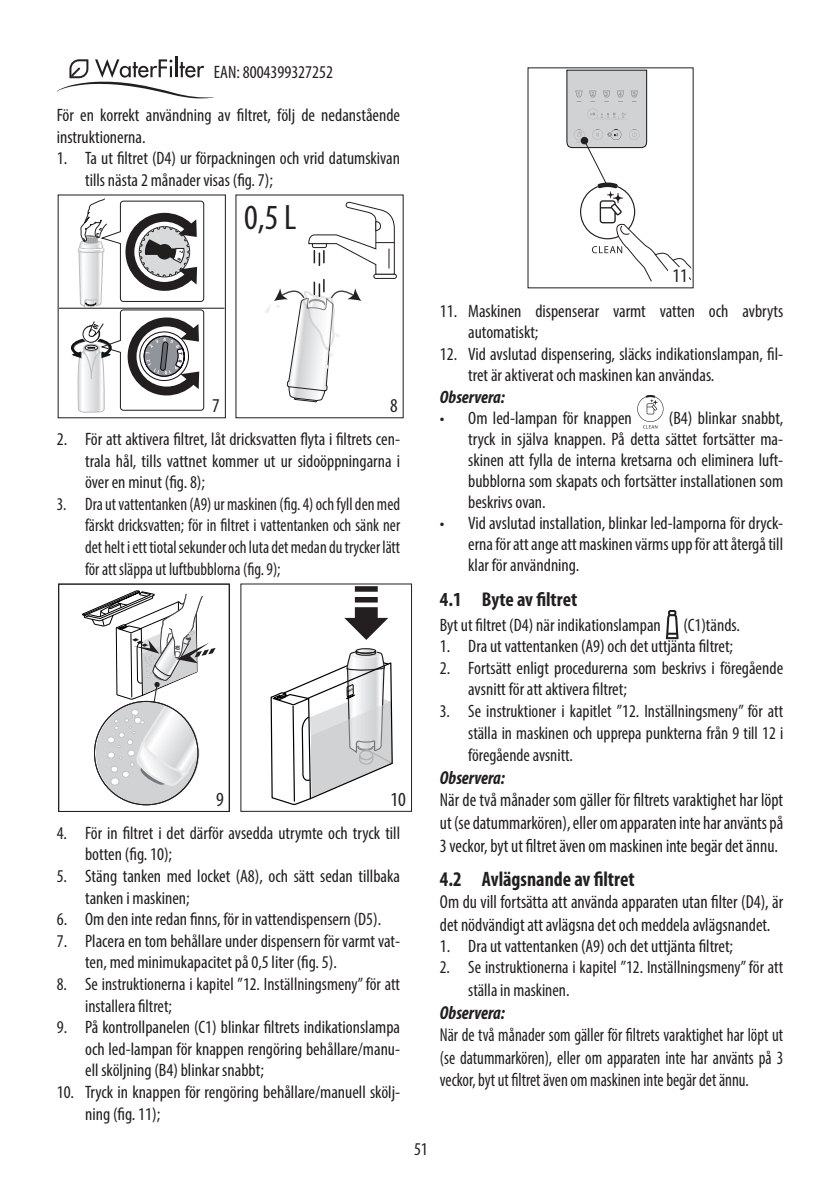
<style>
.page{position:relative;width:840px;height:1191px;background:#fff}
.page>*{position:absolute;margin:0;border:0;box-sizing:border-box;transform-origin:0 0}
.t1{font:condensed 35.4px "Myriad Pro";color:#231f20}
.t2{font:700 condensed 21px "Myriad Pro";color:#231f20;scale:.96 1}
.t3{font:700 condensed 20px "Myriad Pro";color:#231f20}
.t4{font:condensed 20px "Myriad Pro";color:#231f20}
.t5{font:condensed 19.6px "Myriad Pro";color:#231f20}
.t6{font:condensed 19.4px "Myriad Pro";color:#231f20}
.t7{font:condensed 18.8px/22.6px "Myriad Pro";color:#231f20;text-align:justify;scale:.96 1}
.t8{font:condensed 18.8px/22.6px "Myriad Pro";color:#231f20;text-align:justify;scale:.9 1}
.t9{font:italic 700 condensed 18.8px "Myriad Pro";color:#231f20;scale:.96 1}
.t10{font:condensed 18px/21.6px "Myriad Pro";color:#231f20}
.t11{font:condensed 18px/21.6px "Myriad Pro";color:#231f20;text-align:justify;scale:.93 1}
.t12{font:italic 700 condensed 18px "Myriad Pro";color:#231f20}
.t13{font:5.2px "Geometos Rounded";color:#939598}
</style>
<div class="page">
<hr style="left:175px;top:57px;width:2px;height:20px;background:#231f20">
<svg style="left:57px;top:59px;width:157px;height:39px"></svg>
<hr style="left:59px;top:308px;width:165px;height:1px;background:#111416">
<div style="left:373px;top:274px;width:24px;height:5px;border:1px solid #231f20;border-radius:2px"></div>
<svg style="left:71px;top:194px;width:324px;height:225px"></svg>
<div style="left:58px;top:583px;width:171px;height:229px;border:1px solid #231f20"></div>
<svg style="left:82px;top:590px;width:133px;height:215px"></svg>
<svg style="left:344px;top:586px;width:44px;height:54px"></svg>
<svg style="left:566px;top:69px;width:124px;height:212px"></svg>
<div style="left:668px;top:268px;width:20px;height:17px;background:#fff"></div>
<svg style="left:637px;top:395px;width:26px;height:33px"></svg>
<svg style="left:665px;top:610px;width:13px;height:29px"></svg>
<svg style="left:270px;top:648px;width:123px;height:157px"></svg>
<p class="t10" style="left:214px;top:61px;width:120px">EAN: 8004399327252</p>
<p class="t10" style="left:57px;top:104px;width:345px">För en korrekt användning av filtret, följ de nedanstående instruktionerna.</p>
<p class="t10" style="left:85px;top:147px;width:316px;text-indent:-28px">1. Ta ut filtret (D4) ur förpackningen och vrid datumskivan tills nästa 2 månader visas (fig. 7);</p>
<h1 class="t1" style="left:244px;top:196px;width:53px">0,5 L</h1>
<p class="t5" style="left:212px;top:394px;width:9px">7</p>
<p class="t5" style="left:390px;top:394px;width:9px">8</p>
<p class="t10" style="left:85px;top:428px;width:316px;text-align:justify;text-indent:-28px">2. För att aktivera filtret, låt dricksvatten flyta i filtrets cen&shy;trala hål, tills vattnet kommer ut ur sidoöppningarna i över en minut (fig. 8);</p>
<p class="t11" style="left:85px;top:493px;width:340px;text-indent:-28px">3. Dra ut vattentanken (A9) ur maskinen (fig. 4) och fyll den med färskt dricksvatten; för in filtret i vattentanken och sänk ner det helt i ett tiotal sekunder och luta det medan du trycker lätt för att släppa ut luftbubblorna (fig. 9);</p>
<p class="t4" style="left:216px;top:787px;width:9px">9</p>
<p class="t4" style="left:390px;top:787px;width:17px">10</p>
<p class="t10" style="left:85px;top:821px;width:316px;text-indent:-28px">4. För in filtret i det därför avsedda utrymte och tryck till botten (fig. 10);</p>
<p class="t10" style="left:85px;top:865px;width:316px;text-indent:-28px">5. Stäng tanken med locket (A8), och sätt sedan tillbaka tanken i maskinen;</p>
<p class="t10" style="left:57px;top:908px;width:326px">6. Om den inte redan finns, för in vattendispensern (D5).</p>
<p class="t10" style="left:85px;top:929px;width:316px;text-indent:-28px">7. Placera en tom behållare under dispensern för varmt vat&shy;ten, med minimukapacitet på 0,5 liter (fig. 5).</p>
<p class="t10" style="left:85px;top:973px;width:316px;text-indent:-28px">8. Se instruktionerna i kapitel ”12. Inställningsmeny” för att installera filtret;</p>
<p class="t10" style="left:85px;top:1016px;width:316px;text-align:justify;text-indent:-28px">9. På kontrollpanelen (C1) blinkar filtrets indikationslampa och led-lampan för knappen rengöring behållare/manu&shy;ell sköljning (B4) blinkar snabbt;</p>
<p class="t10" style="left:85px;top:1081px;width:316px;text-indent:-28px">10. Tryck in knappen för rengöring behållare/manuell skölj&shy;ning (fig. 11);</p>
<p class="t10" style="left:414px;top:1138px;width:15px">51</p>
<p class="t13" style="left:577px;top:91px;width:4px">1</p>
<p class="t13" style="left:590px;top:91px;width:5px">2</p>
<p class="t13" style="left:604px;top:91px;width:5px">3</p>
<p class="t13" style="left:618px;top:91px;width:5px">4</p>
<p class="t13" style="left:632px;top:91px;width:5px">5</p>
<p class="t6" style="left:672px;top:264px;width:16px">11</p>
<p class="t10" style="left:468px;top:299px;width:316px;text-indent:-28px">11. Maskinen dispenserar varmt vatten och avbryts automatiskt;</p>
<p class="t10" style="left:468px;top:343px;width:316px;text-indent:-28px">12. Vid avslutad dispensering, släcks indikationslampan, fil&shy;tret är aktiverat och maskinen kan användas.</p>
<p class="t12" style="left:439px;top:386px;width:67px">Observera:</p>
<p class="t10" style="left:439px;top:407px;width:193px">• Om led-lampan för knappen</p>
<p class="t10" style="left:468px;top:407px;width:316px;line-height:21px;text-align:justify;text-indent:200px">(B4) blinkar snabbt, tryck in själva knappen. På detta sättet fortsätter ma&shy;skinen att fylla de interna kretsarna och eliminera luft&shy;bubblorna som skapats och fortsätter installationen som beskrivs ovan.</p>
<p class="t10" style="left:468px;top:512px;width:316px;line-height:21px;text-align:justify;text-indent:-28px">• Vid avslutad installation, blinkar led-lamporna för dryck&shy;erna för att ange att maskinen värms upp för att återgå till klar för användning.</p>
<p class="t3" style="left:439px;top:587px;width:139px">4.1 Byte av filtret</p>
<p class="t10" style="left:439px;top:613px;width:222px">Byt ut filtret (D4) när indikationslampan</p>
<p class="t10" style="left:683px;top:613px;width:58px">(C1)tänds.</p>
<p class="t10" style="left:439px;top:635px;width:294px">1. Dra ut vattentanken (A9) och det uttjänta filtret;</p>
<p class="t10" style="left:468px;top:657px;width:316px;text-indent:-28px">2. Fortsätt enligt procedurerna som beskrivs i föregående avsnitt för att aktivera filtret;</p>
<p class="t10" style="left:468px;top:700px;width:316px;text-align:justify;text-indent:-28px">3. Se instruktioner i kapitlet ”12. Inställningsmeny” för att ställa in maskinen och upprepa punkterna från 9 till 12 i föregående avsnitt.</p>
<p class="t9" style="left:439px;top:765px;width:69px">Observera:</p>
<p class="t7" style="left:439px;top:788px;width:359px">När de två månader som gäller för filtrets varaktighet har löpt ut (se datummarkören), eller om apparaten inte har använts på 3 veckor, byt ut filtret även om maskinen inte begär det ännu.</p>
<p class="t2" style="left:439px;top:865px;width:204px">4.2 Avlägsnande av filtret</p>
<p class="t7" style="left:439px;top:890px;width:359px">Om du vill fortsätta att använda apparaten utan filter (D4), är det nödvändigt att avlägsna det och meddela avlägsnandet.</p>
<p class="t10" style="left:439px;top:935px;width:294px">1. Dra ut vattentanken (A9) och det uttjänta filtret;</p>
<p class="t10" style="left:468px;top:956px;width:316px;line-height:22.6px;text-indent:-28px">2. Se instruktionerna i kapitel ”12. Inställningsmeny” för att ställa in maskinen.</p>
<p class="t9" style="left:439px;top:1000px;width:69px">Observera:</p>
<p class="t8" style="left:439px;top:1023px;width:383px">När de två månader som gäller för filtrets varaktighet har löpt ut (se datummarkören), eller om apparaten inte har använts på 3 veckor, byt ut filtret även om maskinen inte begär det ännu.</p>
</div>
